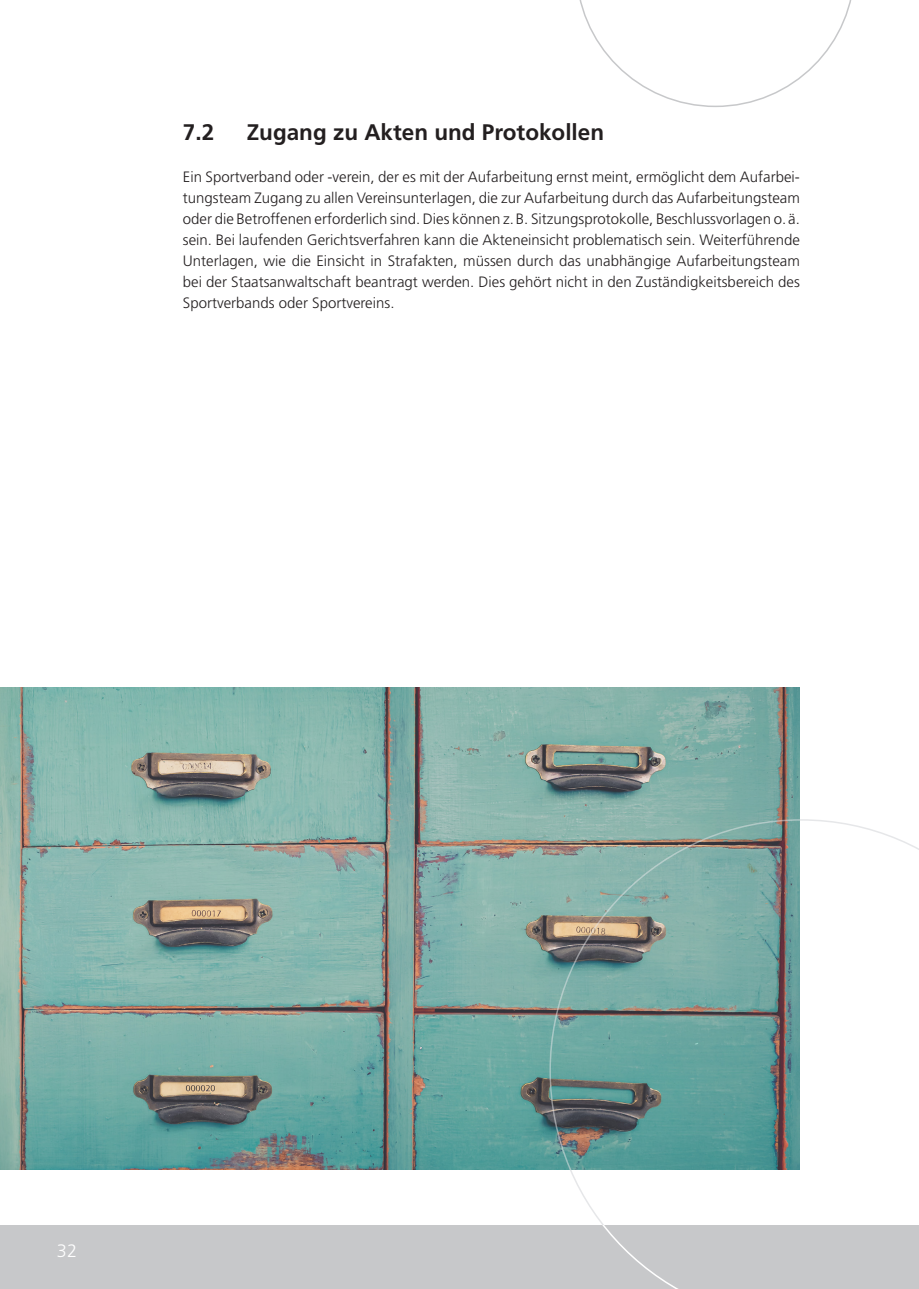
<style>
.page{position:relative;width:919px;height:1289px;background:#fff}
.page>*{position:absolute;margin:0;border:0;box-sizing:border-box;transform-origin:0 0}
.t1{font:700 22.5px "Frutiger";color:#231f20}
.t2{font:300 18px "Frutiger";color:#fff}
.t3{font:300 15px/21px "Frutiger";color:#231f20;text-align:justify}
</style>
<div class="page">
<svg style="left:549px;top:819px;width:369px;height:406px"></svg>
<svg style="left:579px;top:0;width:273px;height:107px"></svg>
<div style="left:0;top:1225px;width:918px;height:63px;background:#c7c8ca"></div>
<svg style="left:602px;top:1225px;width:75px;height:63px"></svg>
<img style="left:0;top:687px;width:799px;height:482px">
<svg style="left:549px;top:819px;width:250px;height:350px;background:#719a95"></svg>
<h1 class="t1" style="left:183px;top:119px;width:33px">7.2</h1>
<h1 class="t1" style="left:247px;top:119px;width:359px">Zugang zu Akten und Protokollen</h1>
<p class="t3" style="left:183px;top:166px;width:618px">Ein Sportverband oder -verein, der es mit der Aufarbeitung ernst meint, ermöglicht dem Aufarbei&shy;tungsteam Zugang zu allen Vereinsunterlagen, die zur Aufarbeitung durch das Aufarbeitungsteam oder die Betroffenen erforderlich sind. Dies können z.B. Sitzungsprotokolle, Beschlussvorlagen o.ä. sein. Bei laufenden Gerichtsverfahren kann die Akteneinsicht problematisch sein. Weiterführende Unterlagen, wie die Einsicht in Strafakten, müssen durch das unabhängige Aufarbeitungsteam bei der Staatsanwaltschaft beantragt werden. Dies gehört nicht in den Zuständigkeitsbereich des Sportverbands oder Sportvereins.</p>
<p class="t2" style="left:57px;top:1240px;width:22px">32</p>
</div>
